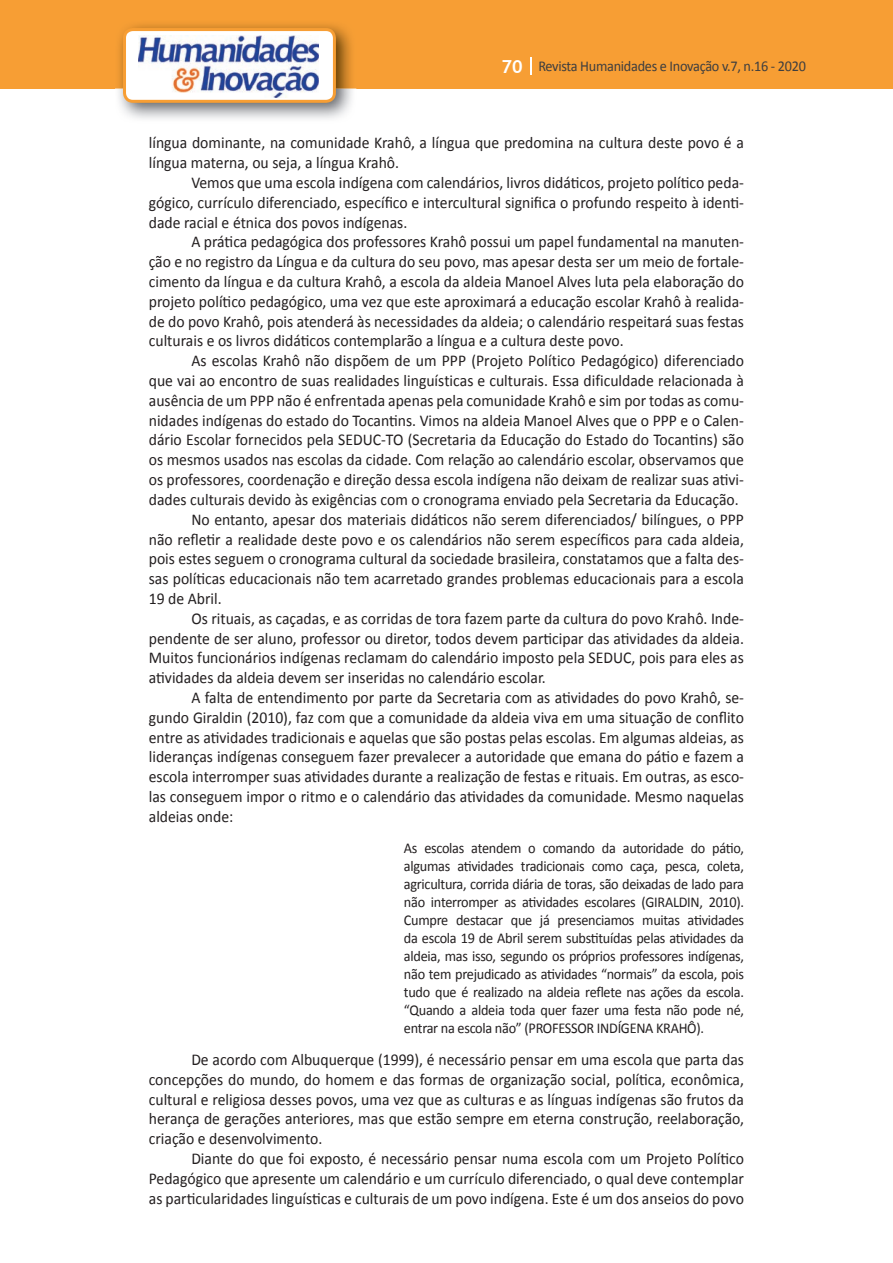
<style>
.page{position:relative;width:893px;height:1263px;background:#fff}
.page>*{position:absolute;margin:0;border:0;box-sizing:border-box;transform-origin:0 0}
.t1{font:16.5px/19.8px "Calibri";color:#231f20;text-align:justify;scale:.95 1}
.t2{font:15px/18px "Calibri";letter-spacing:-.02em;color:#231f20;text-align:justify;scale:.95 1}
.t3{font:15px "Calibri";letter-spacing:-.02em;color:#3e3e3f;scale:.95 1}
.s1{font-family:"Trebuchet MS";font-weight:700;font-size:18px;color:#fff}
</style>
<div class="page">
<div style="left:0;top:0;width:893px;height:88px;background:#f79e34"></div>
<svg style="left:530px;top:57px;width:2px;height:18px"></svg>
<img style="left:115px;top:24px;width:241px;height:95px">
<svg style="left:123px;top:28px;width:213px;height:75px"></svg>
<p class="t3" style="left:501px;top:57px;width:322px"><span class="s1">70</span> Revista Humanidades e Inovação v.7, n.16 - 2020</p>
<p class="t1" style="left:149px;top:133px;width:628px">língua dominante, na comunidade Krahô, a língua que predomina na cultura deste povo é a língua materna, ou seja, a língua Krahô.</p>
<p class="t1" style="left:149px;top:173px;width:628px;text-indent:43px">Vemos que uma escola indígena com calendários, livros didáticos, projeto político peda&shy;gógico, currículo diferenciado, específico e intercultural significa o profundo respeito à identi&shy;dade racial e étnica dos povos indígenas.</p>
<p class="t1" style="left:149px;top:232px;width:628px;text-indent:43px">A prática pedagógica dos professores Krahô possui um papel fundamental na manuten&shy;ção e no registro da Língua e da cultura do seu povo, mas apesar desta ser um meio de fortale&shy;cimento da língua e da cultura Krahô, a escola da aldeia Manoel Alves luta pela elaboração do projeto político pedagógico, uma vez que este aproximará a educação escolar Krahô à realida&shy;de do povo Krahô, pois atenderá às necessidades da aldeia; o calendário respeitará suas festas culturais e os livros didáticos contemplarão a língua e a cultura deste povo.</p>
<p class="t1" style="left:191px;top:351px;width:583px">As escolas Krahô não dispõem de um PPP (Projeto Político Pedagógico) diferenciado</p>
<p class="t1" style="left:149px;top:371px;width:628px">que vai ao encontro de suas realidades linguísticas e culturais. Essa dificuldade relacionada à</p>
<p class="t1" style="left:149px;top:391px;width:628px">ausência de um PPP não é enfrentada apenas pela comunidade Krahô e sim por todas as comu-</p>
<p class="t1" style="left:149px;top:410px;width:628px">nidades indígenas do estado do Tocantins. Vimos na aldeia Manoel Alves que o PPP e o Calen-</p>
<p class="t1" style="left:149px;top:430px;width:628px">dário Escolar fornecidos pela SEDUC-TO (Secretaria da Educação do Estado do Tocantins) são</p>
<p class="t1" style="left:149px;top:450px;width:628px">os mesmos usados nas escolas da cidade. Com relação ao calendário escolar, observamos que</p>
<p class="t1" style="left:149px;top:470px;width:628px">os professores, coordenação e direção dessa escola indígena não deixam de realizar suas ativi-</p>
<p class="t1" style="left:149px;top:490px;width:622px">dades culturais devido às exigências com o cronograma enviado pela Secretaria da Educação.</p>
<p class="t1" style="left:191px;top:509px;width:583px">No entanto, apesar dos materiais didáticos não serem diferenciados/ bilíngues, o PPP</p>
<p class="t1" style="left:149px;top:529px;width:628px">não refletir a realidade deste povo e os calendários não serem específicos para cada aldeia,</p>
<p class="t1" style="left:149px;top:549px;width:628px">pois estes seguem o cronograma cultural da sociedade brasileira, constatamos que a falta des-</p>
<p class="t1" style="left:149px;top:569px;width:628px">sas políticas educacionais não tem acarretado grandes problemas educacionais para a escola</p>
<p class="t1" style="left:149px;top:589px;width:78px">19 de Abril.</p>
<p class="t1" style="left:191px;top:608px;width:583px">Os rituais, as caçadas, e as corridas de tora fazem parte da cultura do povo Krahô. Inde-</p>
<p class="t1" style="left:149px;top:628px;width:628px">pendente de ser aluno, professor ou diretor, todos devem participar das atividades da aldeia.</p>
<p class="t1" style="left:149px;top:648px;width:628px">Muitos funcionários indígenas reclamam do calendário imposto pela SEDUC, pois para eles as</p>
<p class="t1" style="left:149px;top:668px;width:419px">atividades da aldeia devem ser inseridas no calendário escolar.</p>
<p class="t1" style="left:191px;top:688px;width:583px">A falta de entendimento por parte da Secretaria com as atividades do povo Krahô, se-</p>
<p class="t1" style="left:149px;top:707px;width:628px">gundo Giraldin (2010), faz com que a comunidade da aldeia viva em uma situação de conflito</p>
<p class="t1" style="left:149px;top:727px;width:628px">entre as atividades tradicionais e aquelas que são postas pelas escolas. Em algumas aldeias, as</p>
<p class="t1" style="left:149px;top:747px;width:628px">lideranças indígenas conseguem fazer prevalecer a autoridade que emana do pátio e fazem a</p>
<p class="t1" style="left:149px;top:767px;width:628px">escola interromper suas atividades durante a realização de festas e rituais. Em outras, as esco-</p>
<p class="t1" style="left:149px;top:787px;width:628px">las conseguem impor o ritmo e o calendário das atividades da comunidade. Mesmo naquelas</p>
<p class="t1" style="left:149px;top:806px;width:91px">aldeias onde:</p>
<p class="t2" style="left:404px;top:838px;width:360px">As escolas atendem o comando da autoridade do pátio, algumas atividades tradicionais como caça, pesca, coleta, agricultura, corrida diária de toras, são deixadas de lado para não interromper as atividades escolares (GIRALDIN, 2010).<br>Cumpre destacar que já presenciamos muitas atividades da escola 19 de Abril serem substituídas pelas atividades da aldeia, mas isso, segundo os próprios professores indígenas, não tem prejudicado as atividades “normais” da escola, pois tudo que é realizado na aldeia reflete nas ações da escola. “Quando a aldeia toda quer fazer uma festa não pode né, entrar na escola não” (PROFESSOR INDÍGENA KRAHÔ).</p>
<p class="t1" style="left:149px;top:1050px;width:628px;text-indent:43px">De acordo com Albuquerque (1999), é necessário pensar em uma escola que parta das concepções do mundo, do homem e das formas de organização social, política, econômica, cultural e religiosa desses povos, uma vez que as culturas e as línguas indígenas são frutos da herança de gerações anteriores, mas que estão sempre em eterna construção, reelaboração, criação e desenvolvimento.</p>
<p class="t1" style="left:149px;top:1149px;width:628px;text-indent:43px">Diante do que foi exposto, é necessário pensar numa escola com um Projeto Político Pedagógico que apresente um calendário e um currículo diferenciado, o qual deve contemplar as particularidades linguísticas e culturais de um povo indígena. Este é um dos anseios do povo</p>
</div>
